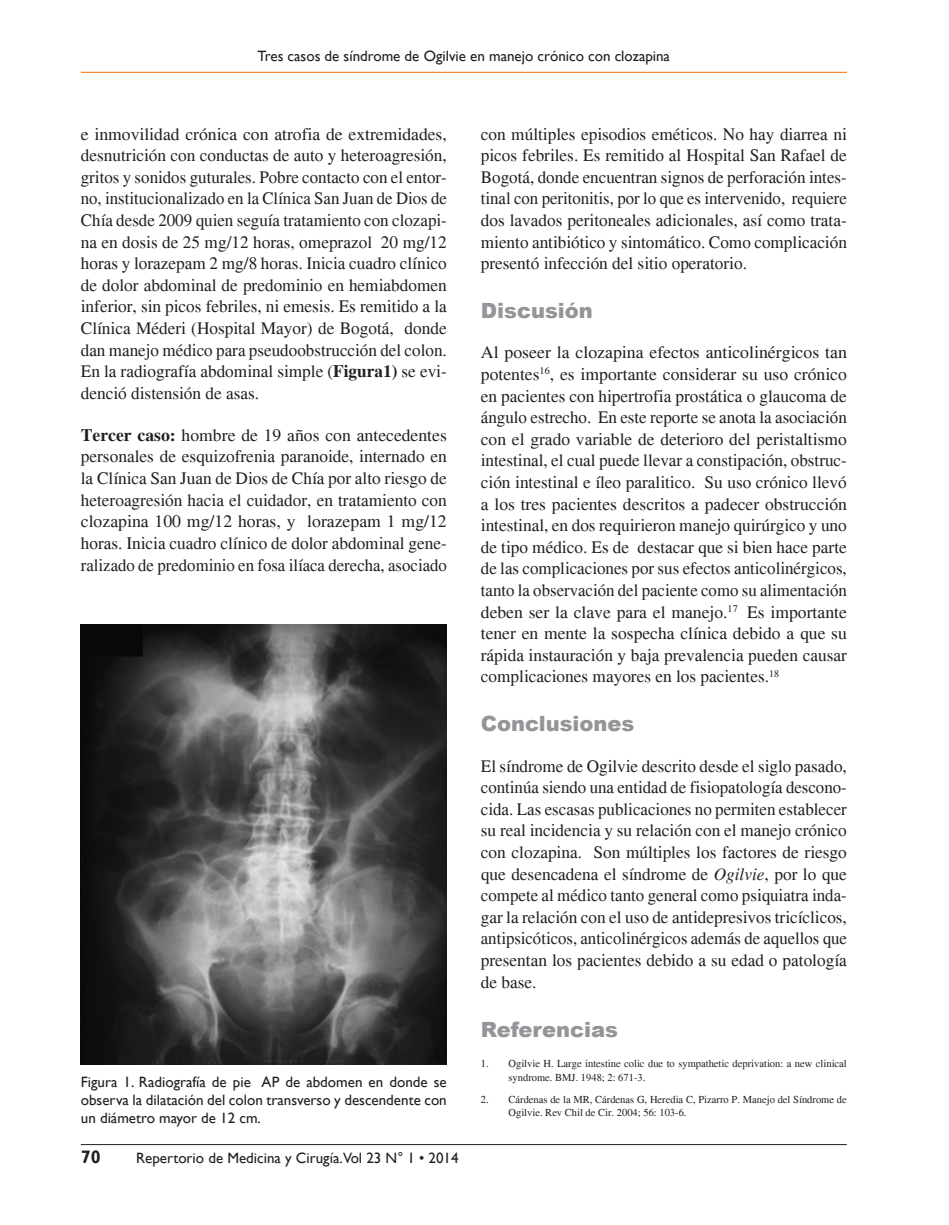
<style>
.page{position:relative;width:949px;height:1225px;background:#fff}
.page>*{position:absolute;margin:0;border:0;box-sizing:border-box;transform-origin:0 0}
.t1{font:900 21px "Arial";color:#939598}
.t2{font:700 18px "Gill Sans";color:#231f20}
.t3{font:17.25px/21.6px "Times";color:#231f20;text-align:justify}
.t4{font:15px/18px "Gill Sans";color:#231f20;text-align:justify}
.t5{font:10.5px/13.5px "Times";color:#231f20}
.s1{font-weight:700}
.s2{font-style:italic}
</style>
<div class="page">
<hr style="left:81px;top:72px;width:765px;height:1px;background:#f5822f">
<hr style="left:81px;top:1144px;width:765px;height:1px;background:#231f20">
<img style="left:81px;top:624px;width:365px;height:440px">
<p class="t4" style="left:257px;top:48px;width:414px">Tres casos de síndrome de Ogilvie en manejo crónico con clozapina</p>
<p class="t3" style="left:81px;top:123px;width:367px">e inmovilidad crónica con atrofia de extremidades, desnutrición con conductas de auto y heteroagresión, gritos y sonidos guturales. Pobre contacto con el entor&shy;no, institucionalizado en la Clínica San Juan de Dios de Chía desde 2009 quien seguía tratamiento con clozapi&shy;na en dosis de 25 mg/12 horas, omeprazol 20 mg/12 horas y lorazepam 2 mg/8 horas. Inicia cuadro clínico de dolor abdominal de predominio en hemiabdomen inferior, sin picos febriles, ni emesis. Es remitido a la Clínica Méderi (Hospital Mayor) de Bogotá, donde dan manejo médico para pseudoobstrucción del colon.<br>En la radiografía abdominal simple (<span class="s1">Figura1)</span> se evi&shy;denció distensión de asas.</p>
<p class="t3" style="left:81px;top:424px;width:367px"><span class="s1">Tercer caso:</span> hombre de 19 años con antecedentes personales de esquizofrenia paranoide, internado en la Clínica San Juan de Dios de Chía por alto riesgo de heteroagresión hacia el cuidador, en tratamiento con clozapina 100 mg/12 horas, y lorazepam 1 mg/12 horas. Inicia cuadro clínico de dolor abdominal gene&shy;ralizado de predominio en fosa ilíaca derecha, asociado</p>
<p class="t4" style="left:81px;top:1073px;width:367px">Figura 1. Radiografía de pie AP de abdomen en donde se observa la dilatación del colon transverso y descendente con un diámetro mayor de 12 cm.</p>
<p class="t2" style="left:81px;top:1146px;width:21px">70</p>
<p class="t4" style="left:136px;top:1149px;width:324px">Repertorio de Medicina y Cirugía.Vol 23 N° 1 • 2014</p>
<p class="t3" style="left:480px;top:123px;width:367px">con múltiples episodios eméticos. No hay diarrea ni picos febriles. Es remitido al Hospital San Rafael de Bogotá, donde encuentran signos de perforación intes&shy;tinal con peritonitis, por lo que es intervenido, requiere dos lavados peritoneales adicionales, así como trata&shy;miento antibiótico y sintomático. Como complicación presentó infección del sitio operatorio.</p>
<p class="t1" style="left:480px;top:295px;width:114px">Discusión</p>
<p class="t3" style="left:480px;top:342px;width:367px">Al poseer la clozapina efectos anticolinérgicos tan potentes<sup>16</sup>, es importante considerar su uso crónico en pacientes con hipertrofia prostática o glaucoma de ángulo estrecho. En este reporte se anota la asociación con el grado variable de deterioro del peristaltismo intestinal, el cual puede llevar a constipación, obstruc&shy;ción intestinal e íleo paralitico. Su uso crónico llevó a los tres pacientes descritos a padecer obstrucción intestinal, en dos requirieron manejo quirúrgico y uno de tipo médico. Es de destacar que si bien hace parte de las complicaciones por sus efectos anticolinérgicos, tanto la observación del paciente como su alimentación deben ser la clave para el manejo.<sup>17</sup> Es importante tener en mente la sospecha clínica debido a que su rápida instauración y baja prevalencia pueden causar complicaciones mayores en los pacientes.<sup>18</sup></p>
<p class="t1" style="left:480px;top:708px;width:155px">Conclusiones</p>
<p class="t3" style="left:480px;top:755px;width:367px">El síndrome de Ogilvie descrito desde el siglo pasado, continúa siendo una entidad de fisiopatología descono&shy;cida. Las escasas publicaciones no permiten establecer su real incidencia y su relación con el manejo crónico con clozapina. Son múltiples los factores de riesgo que desencadena el síndrome de <span class="s2">Ogilvie</span>, por lo que compete al médico tanto general como psiquiatra inda&shy;gar la relación con el uso de antidepresivos tricíclicos, antipsicóticos, anticolinérgicos además de aquellos que presentan los pacientes debido a su edad o patología de base.</p>
<p class="t1" style="left:480px;top:1013px;width:139px">Referencias</p>
<p class="t5" style="left:508px;top:1056px;width:340px;text-indent:-28px">1. Ogilvie H. Large intestine colic due to sympathetic deprivation: a new clinical syndrome. BMJ. 1948; 2: 671-3.</p>
<p class="t5" style="left:508px;top:1092px;width:340px;text-indent:-28px">2. Cárdenas de la MR, Cárdenas G, Heredia C, Pizarro P. Manejo del Síndrome de<br>Ogilvie. Rev Chil de Cir. 2004; 56: 103-6.</p>
</div>
